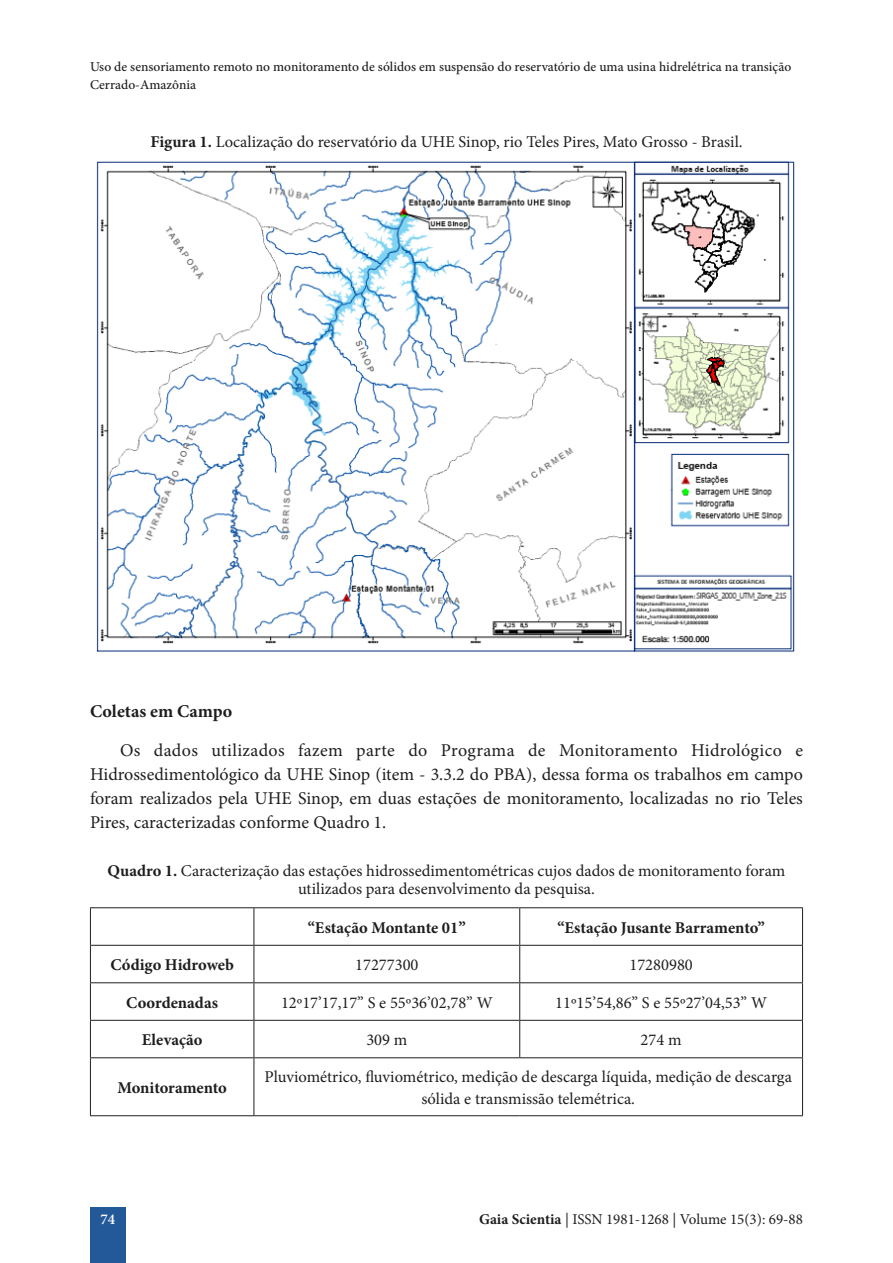
<style>
.page{position:relative;width:893px;height:1263px;background:#fff}
.page>*{position:absolute;margin:0;border:0;box-sizing:border-box;transform-origin:0 0}
.t1{font:18px/24px "Minion Pro";color:#1e1e1e;text-align:justify}
.t2{font:700 18px "Minion Pro";color:#1e1e1e}
.t3{font:16.5px/18px "Minion Pro";color:#1e1e1e;text-align:center}
.t4{font:700 16.5px "Minion Pro";color:#1e1e1e}
.t5{font:15px "Minion Pro";color:#1e1e1e}
.t6{font:600 15px "Minion Pro";color:#fff}
.t7{font:500 13.5px/18px "Minion Pro";color:#1e1e1e}
.s1{font-weight:700}
</style>
<div class="page">
<div style="left:90px;top:1207px;width:35px;height:56px;background:#235999"></div>
<img style="left:96px;top:161px;width:699px;height:491px">
<hr style="left:90px;top:907px;width:164px;height:1px;background:#1e1e1e">
<hr style="left:90px;top:908px;width:1px;height:37px;background:#1e1e1e">
<hr style="left:254px;top:907px;width:266px;height:1px;background:#1e1e1e">
<hr style="left:253px;top:908px;width:1px;height:37px;background:#1e1e1e">
<hr style="left:520px;top:907px;width:283px;height:1px;background:#1e1e1e">
<hr style="left:519px;top:908px;width:1px;height:37px;background:#1e1e1e">
<hr style="left:802px;top:908px;width:1px;height:37px;background:#1e1e1e">
<hr style="left:90px;top:945px;width:164px;height:1px;background:#1e1e1e">
<hr style="left:90px;top:946px;width:1px;height:36px;background:#1e1e1e">
<hr style="left:254px;top:945px;width:266px;height:1px;background:#1e1e1e">
<hr style="left:253px;top:946px;width:1px;height:36px;background:#1e1e1e">
<hr style="left:520px;top:945px;width:283px;height:1px;background:#1e1e1e">
<hr style="left:519px;top:946px;width:1px;height:36px;background:#1e1e1e">
<hr style="left:802px;top:946px;width:1px;height:36px;background:#1e1e1e">
<hr style="left:90px;top:982px;width:164px;height:1px;background:#1e1e1e">
<hr style="left:90px;top:983px;width:1px;height:37px;background:#1e1e1e">
<hr style="left:254px;top:982px;width:266px;height:1px;background:#1e1e1e">
<hr style="left:253px;top:983px;width:1px;height:37px;background:#1e1e1e">
<hr style="left:520px;top:982px;width:283px;height:1px;background:#1e1e1e">
<hr style="left:519px;top:983px;width:1px;height:37px;background:#1e1e1e">
<hr style="left:802px;top:983px;width:1px;height:37px;background:#1e1e1e">
<hr style="left:90px;top:1020px;width:164px;height:1px;background:#1e1e1e">
<hr style="left:90px;top:1021px;width:1px;height:36px;background:#1e1e1e">
<hr style="left:254px;top:1020px;width:266px;height:1px;background:#1e1e1e">
<hr style="left:253px;top:1021px;width:1px;height:36px;background:#1e1e1e">
<hr style="left:520px;top:1020px;width:283px;height:1px;background:#1e1e1e">
<hr style="left:519px;top:1021px;width:1px;height:36px;background:#1e1e1e">
<hr style="left:802px;top:1021px;width:1px;height:36px;background:#1e1e1e">
<hr style="left:90px;top:1057px;width:164px;height:1px;background:#1e1e1e">
<hr style="left:90px;top:1058px;width:1px;height:57px;background:#1e1e1e">
<hr style="left:254px;top:1057px;width:266px;height:1px;background:#1e1e1e">
<hr style="left:253px;top:1058px;width:1px;height:57px;background:#1e1e1e">
<hr style="left:520px;top:1057px;width:283px;height:1px;background:#1e1e1e">
<hr style="left:802px;top:1058px;width:1px;height:57px;background:#1e1e1e">
<hr style="left:90px;top:1115px;width:164px;height:1px;background:#1e1e1e">
<hr style="left:254px;top:1115px;width:266px;height:1px;background:#1e1e1e">
<hr style="left:520px;top:1115px;width:283px;height:1px;background:#1e1e1e">
<p class="t7" style="left:90px;top:58px;width:703px">Uso de sensoriamento remoto no monitoramento de sólidos em suspensão do reservatório de uma usina hidrelétrica na transição<br>Cerrado-Amazônia</p>
<p class="t3" style="left:150px;top:133px;width:594px"><span class="s1">Figura 1.</span> Localização do reservatório da UHE Sinop, rio Teles Pires, Mato Grosso - Brasil.</p>
<p class="t2" style="left:90px;top:698px;width:144px">Coletas em Campo</p>
<p class="t1" style="left:90px;top:738px;width:714px;text-indent:30px">Os dados utilizados fazem parte do Programa de Monitoramento Hidrológico e Hidrossedimentológico da UHE Sinop (item - 3.3.2 do PBA), dessa forma os trabalhos em campo foram realizados pela UHE Sinop, em duas estações de monitoramento, localizadas no rio Teles Pires, caracterizadas conforme Quadro 1.</p>
<p class="t3" style="left:108px;top:862px;width:679px"><span class="s1">Quadro 1.</span> Caracterização das estações hidrossedimentométricas cujos dados de monitoramento foram utilizados para desenvolvimento da pesquisa.</p>
<p class="t4" style="left:308px;top:916px;width:159px">“Estação Montante 01”</p>
<p class="t4" style="left:557px;top:916px;width:209px">“Estação Jusante Barramento”</p>
<p class="t4" style="left:110px;top:953px;width:125px">Código Hidroweb</p>
<p class="t3" style="left:355px;top:956px;width:65px">17277300</p>
<p class="t3" style="left:629px;top:956px;width:65px">17280980</p>
<p class="t4" style="left:126px;top:991px;width:93px">Coordenadas</p>
<p class="t3" style="left:281px;top:993px;width:213px">12º17’17,17” S e 55º36’02,78” W</p>
<p class="t3" style="left:555px;top:993px;width:213px">11º15’54,86” S e 55º27’04,53” W</p>
<p class="t4" style="left:142px;top:1028px;width:62px">Elevação</p>
<p class="t3" style="left:366px;top:1031px;width:43px">309 m</p>
<p class="t3" style="left:641px;top:1031px;width:43px">274 m</p>
<p class="t4" style="left:117px;top:1076px;width:111px">Monitoramento</p>
<p class="t3" style="left:265px;top:1065px;width:529px;line-height:22.5px">Pluviométrico, fluviométrico, medição de descarga líquida, medição de descarga sólida e transmissão telemétrica.</p>
<p class="t6" style="left:100px;top:1209px;width:16px">74</p>
<p class="t5" style="left:479px;top:1209px;width:325px"><span class="s1">Gaia Scientia</span> | ISSN 1981-1268 | Volume 15(3): 69-88</p>
</div>
